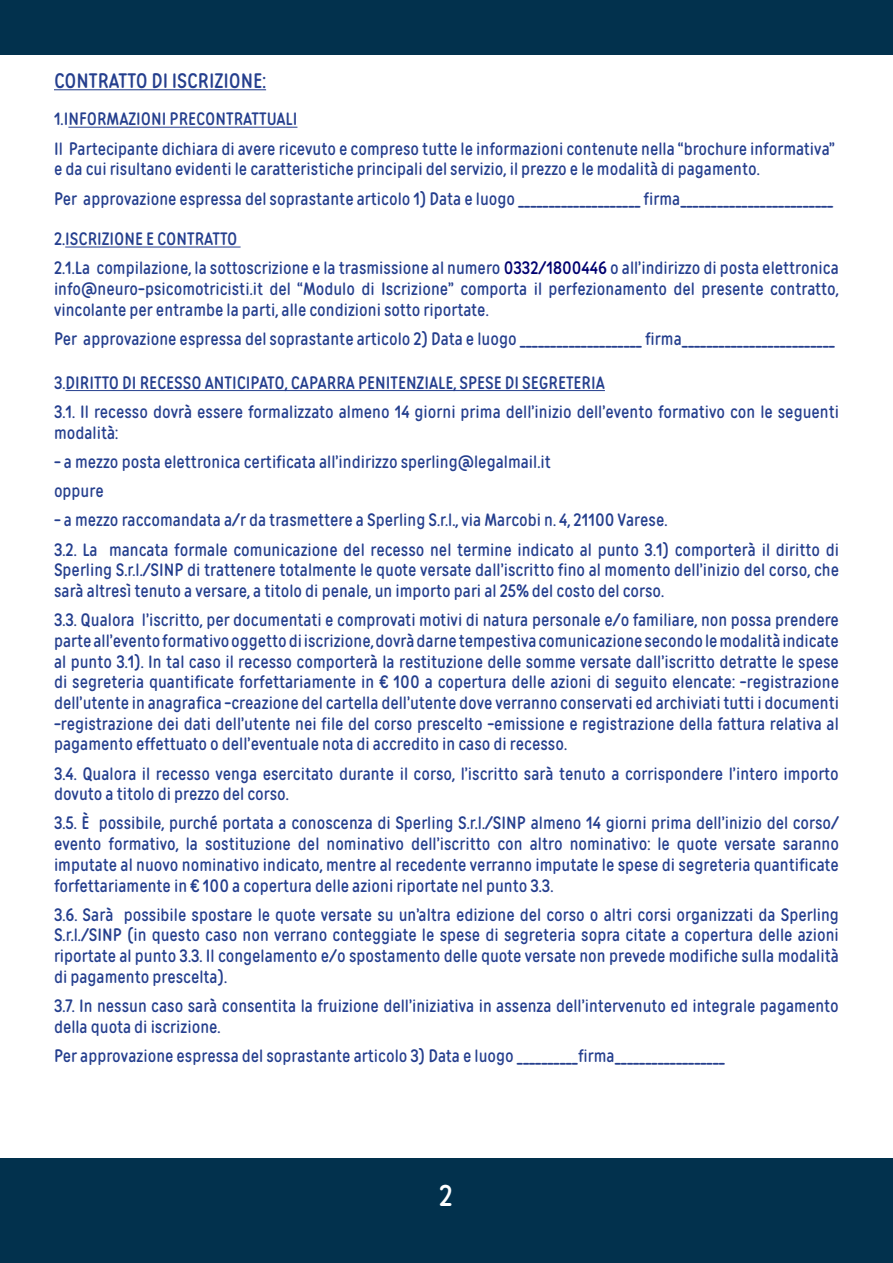
<style>
.page{position:relative;width:893px;height:1263px;background:#fff}
.page>*{position:absolute;margin:0;border:0;box-sizing:border-box;transform-origin:0 0}
.t1{font:30px "Matias";color:#fff}
.t2{font:21px "Matias";color:#253f8e}
.t3{font:18px/20.7px "Matias";color:#253f8e;text-align:justify}
.s1{color:#00006f}
</style>
<div class="page">
<div style="left:0;top:0;width:893px;height:54px;background:#02314d"></div>
<div style="left:0;top:1159px;width:893px;height:104px;background:#02314d"></div>
<hr style="left:54px;top:89px;width:212px;height:1px;background:#253f8e">
<hr style="left:68px;top:127px;width:229px;height:1px;background:#253f8e">
<hr style="left:65px;top:247px;width:176px;height:1px;background:#253f8e">
<hr style="left:66px;top:390px;width:539px;height:1px;background:#253f8e">
<p class="t2" style="left:54px;top:67px;width:214px">CONTRATTO DI ISCRIZIONE:</p>
<p class="t3" style="left:54px;top:109px;width:245px">1.INFORMAZIONI PRECONTRATTUALI</p>
<p class="t3" style="left:54px;top:139px;width:783px">Il Partecipante dichiara di avere ricevuto e compreso tutte le informazioni contenute nella “brochure informativa” e da cui risultano evidenti le caratteristiche principali del servizio, il prezzo e le modalità di pagamento.</p>
<p class="t3" style="left:54px;top:189px;width:781px">Per approvazione espressa del soprastante articolo 1) Data e luogo ____________________ firma_________________________</p>
<p class="t3" style="left:54px;top:229px;width:185px">2.ISCRIZIONE E CONTRATTO</p>
<p class="t3" style="left:54px;top:258px;width:786px">2.1.La compilazione, la sottoscrizione e la trasmissione al numero <span class="s1">0332/1800446</span> o all’indirizzo di posta elettronica info@neuro-psicomotricisti.it del “Modulo di Iscrizione” comporta il perfezionamento del presente contratto, vincolante per entrambe la parti, alle condizioni sotto riportate.</p>
<p class="t3" style="left:54px;top:329px;width:782px">Per approvazione espressa del soprastante articolo 2) Data e luogo ____________________ firma_________________________</p>
<p class="t3" style="left:54px;top:373px;width:552px">3.DIRITTO DI RECESSO ANTICIPATO, CAPARRA PENITENZIALE, SPESE DI SEGRETERIA</p>
<p class="t3" style="left:54px;top:402px;width:786px">3.1. Il recesso dovrà essere formalizzato almeno 14 giorni prima dell’inizio dell’evento formativo con le seguenti modalità:</p>
<p class="t3" style="left:54px;top:452px;width:498px">- a mezzo posta elettronica certificata all’indirizzo sperling@legalmail.it</p>
<p class="t3" style="left:54px;top:481px;width:51px">oppure</p>
<p class="t3" style="left:54px;top:510px;width:615px">- a mezzo raccomandata a/r da trasmettere a Sperling S.r.l., via Marcobi n. 4, 21100 Varese.</p>
<p class="t3" style="left:54px;top:539px;width:786px">3.2. La mancata formale comunicazione del recesso nel termine indicato al punto 3.1) comporterà il diritto di Sperling S.r.l./SINP di trattenere totalmente le quote versate dall’iscritto fino al momento dell’inizio del corso, che sarà altresì tenuto a versare, a titolo di penale, un importo pari al 25% del costo del corso.</p>
<p class="t3" style="left:54px;top:610px;width:786px">3.3. Qualora l’iscritto, per documentati e comprovati motivi di natura personale e/o familiare, non possa prendere parte all’evento formativo oggetto di iscrizione, dovrà darne tempestiva comunicazione secondo le modalità indicate al punto 3.1). In tal caso il recesso comporterà la restituzione delle somme versate dall’iscritto detratte le spese di segreteria quantificate forfettariamente in € 100 a copertura delle azioni di seguito elencate: -registrazione dell’utente in anagrafica -creazione del cartella dell’utente dove verranno conservati ed archiviati tutti i documenti -registrazione dei dati dell’utente nei file del corso prescelto -emissione e registrazione della fattura relativa al pagamento effettuato o dell’eventuale nota di accredito in caso di recesso.</p>
<p class="t3" style="left:54px;top:763px;width:786px">3.4. Qualora il recesso venga esercitato durante il corso, l’iscritto sarà tenuto a corrispondere l’intero importo dovuto a titolo di prezzo del corso.</p>
<p class="t3" style="left:54px;top:813px;width:787px">3.5. È possibile, purché portata a conoscenza di Sperling S.r.l./SINP almeno 14 giorni prima dell’inizio del corso/ evento formativo, la sostituzione del nominativo dell’iscritto con altro nominativo: le quote versate saranno imputate al nuovo nominativo indicato, mentre al recedente verranno imputate le spese di segreteria quantificate forfettariamente in € 100 a copertura delle azioni riportate nel punto 3.3.</p>
<p class="t3" style="left:54px;top:905px;width:786px">3.6. Sarà possibile spostare le quote versate su un’altra edizione del corso o altri corsi organizzati da Sperling S.r.l./SINP (in questo caso non verrano conteggiate le spese di segreteria sopra citate a copertura delle azioni riportate al punto 3.3. Il congelamento e/o spostamento delle quote versate non prevede modifiche sulla modalità di pagamento prescelta).</p>
<p class="t3" style="left:54px;top:996px;width:786px">3.7. In nessun caso sarà consentita la fruizione dell’iniziativa in assenza dell’intervenuto ed integrale pagamento della quota di iscrizione.</p>
<p class="t3" style="left:54px;top:1046px;width:672px">Per approvazione espressa del soprastante articolo 3) Data e luogo __________firma__________________</p>
<h1 class="t1" style="left:439px;top:1176px;width:15px">2</h1>
</div>
